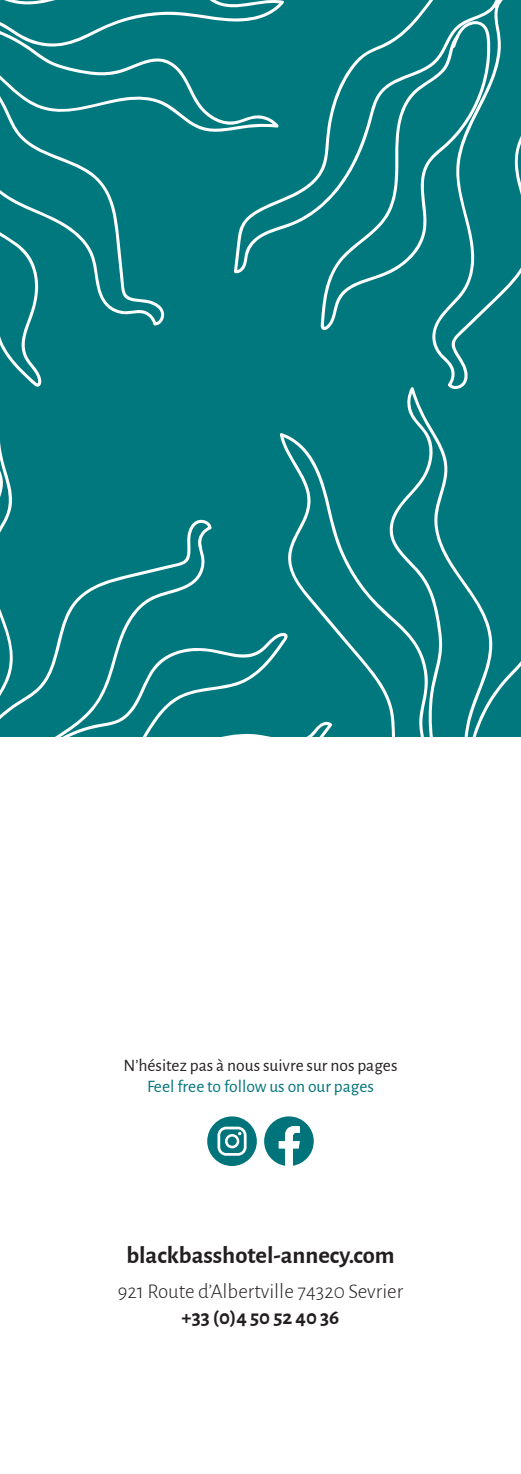
<style>
.page{position:relative;width:521px;height:1474px;background:#fff}
.page>*{position:absolute;margin:0;border:0;box-sizing:border-box;transform-origin:0 0}
.t1{font:700 24.5px "Alegreya Sans";color:#231f20}
.t2{font:300 21px "Alegreya Sans";color:#231f20}
.t3{font:700 21px "Alegreya Sans";color:#231f20}
.t4{font:17.5px "Alegreya Sans";color:#231f20}
.t5{font:17.5px "Alegreya Sans";color:#00747a}
</style>
<div class="page">
<div style="left:207px;top:1116px;width:50px;height:50px;background:#00747a;border-radius:50%"></div>
<svg style="left:217px;top:1126px;width:30px;height:29px"></svg>
<svg style="left:264px;top:1116px;width:50px;height:50px"></svg>
<div style="left:0;top:0;width:521px;height:737px;background:#00787d"></div>
<svg style="left:234px;top:0;width:196px;height:273px"></svg>
<svg style="left:430px;top:0;width:91px;height:387px"></svg>
<svg style="left:320px;top:21px;width:170px;height:312px"></svg>
<svg style="left:43px;top:150px;width:122px;height:175px"></svg>
<svg style="left:0;top:47px;width:279px;height:85px"></svg>
<svg style="left:0;top:0;width:284px;height:47px"></svg>
<svg style="left:0;top:83px;width:43px;height:304px"></svg>
<svg style="left:0;top:434px;width:280px;height:303px"></svg>
<svg style="left:495px;top:661px;width:26px;height:36px"></svg>
<svg style="left:407px;top:387px;width:88px;height:350px"></svg>
<svg style="left:280px;top:433px;width:189px;height:304px"></svg>
<p class="t4" style="left:123px;top:1052px;width:275px">N’hésitez pas à nous suivre sur nos pages</p>
<p class="t5" style="left:147px;top:1073px;width:228px">Feel free to follow us on our pages</p>
<h1 class="t1" style="left:126px;top:1237px;width:270px">blackbasshotel-annecy.com</h1>
<p class="t2" style="left:118px;top:1277px;width:287px">921 Route d’Albertville 74320 Sevrier</p>
<p class="t3" style="left:182px;top:1301px;width:159px">+33 (0)4 50 52 40 36</p>
</div>
